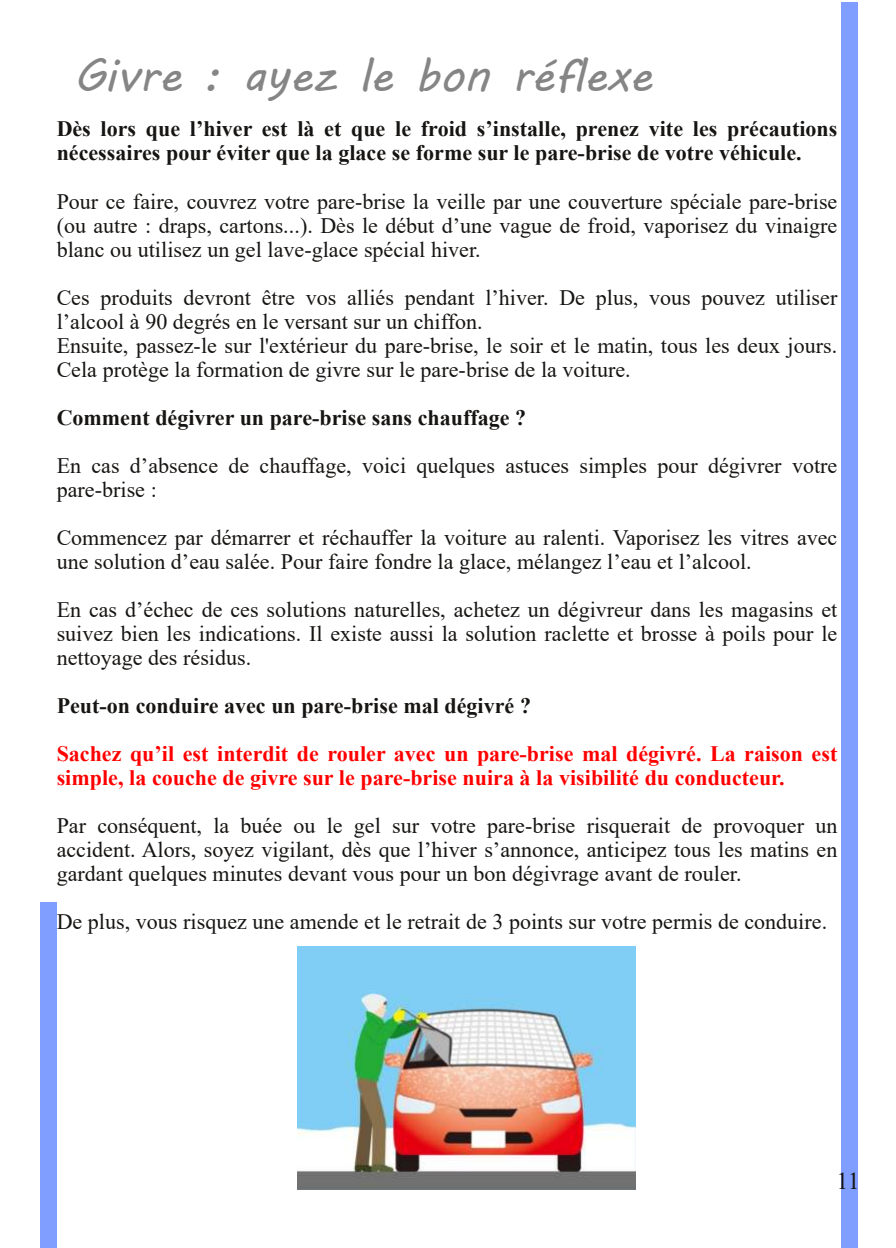
<style>
.page{position:relative;width:896px;height:1248px;background:#fff}
.page>*{position:absolute;margin:0;border:0;box-sizing:border-box;transform-origin:0 0}
.t1{font:46px "MV Boli";color:#858585}
.t2{font:24px "Times New Roman";color:#171513}
.t3{font:22px/24px "Times New Roman";color:#171513;text-align:justify}
.t4{font:700 22px/24px "Times New Roman";color:#171513}
.t5{font:700 22px/24px "Times New Roman";color:#f00}
</style>
<div class="page">
<div style="left:841px;top:2px;width:16px;height:1245px;background:#7f9eff"></div>
<div style="left:41px;top:902px;width:16px;height:345px;background:#7f9eff"></div>
<img style="left:297px;top:946px;width:338px;height:243px">
<h1 class="t1" style="left:74px;top:44px;width:580px">Givre : ayez le bon réflexe</h1>
<p class="t4" style="left:57px;top:116px;width:782px">Dès lors que l’hiver est là et que le froid s’installe, prenez vite les précautions nécessaires pour éviter que la glace se forme sur le pare-brise de votre véhicule.</p>
<p class="t3" style="left:57px;top:188px;width:782px">Pour ce faire, couvrez votre pare-brise la veille par une couverture spéciale pare-brise (ou autre : draps, cartons...). Dès le début d’une vague de froid, vaporisez du vinaigre blanc ou utilisez un gel lave-glace spécial hiver.</p>
<p class="t3" style="left:57px;top:284px;width:782px;text-align:left">Ces produits devront être vos alliés pendant l’hiver. De plus, vous pouvez utiliser l’alcool à 90 degrés en le versant sur un chiffon.<br>Ensuite, passez-le sur l'extérieur du pare-brise, le soir et le matin, tous les deux jours.<br>Cela protège la formation de givre sur le pare-brise de la voiture.</p>
<p class="t4" style="left:57px;top:404px;width:471px">Comment dégivrer un pare-brise sans chauffage ?</p>
<p class="t3" style="left:57px;top:452px;width:782px">En cas d’absence de chauffage, voici quelques astuces simples pour dégivrer votre pare-brise :</p>
<p class="t3" style="left:57px;top:524px;width:782px">Commencez par démarrer et réchauffer la voiture au ralenti. Vaporisez les vitres avec une solution d’eau salée. Pour faire fondre la glace, mélangez l’eau et l’alcool.</p>
<p class="t3" style="left:57px;top:596px;width:782px">En cas d’échec de ces solutions naturelles, achetez un dégivreur dans les magasins et suivez bien les indications. Il existe aussi la solution raclette et brosse à poils pour le nettoyage des résidus.</p>
<p class="t4" style="left:57px;top:692px;width:476px">Peut-on conduire avec un pare-brise mal dégivré ?</p>
<p class="t5" style="left:57px;top:740px;width:782px">Sachez qu’il est interdit de rouler avec un pare-brise mal dégivré. La raison est simple, la couche de givre sur le pare-brise nuira à la visibilité du conducteur.</p>
<p class="t3" style="left:57px;top:812px;width:782px">Par conséquent, la buée ou le gel sur votre pare-brise risquerait de provoquer un accident. Alors, soyez vigilant, dès que l’hiver s’annonce, anticipez tous les matins en gardant quelques minutes devant vous pour un bon dégivrage avant de rouler.</p>
<p class="t3" style="left:57px;top:908px;width:772px">De plus, vous risquez une amende et le retrait de 3 points sur votre permis de conduire.</p>
<p class="t2" style="left:836px;top:1163px;width:25px">11</p>
</div>
